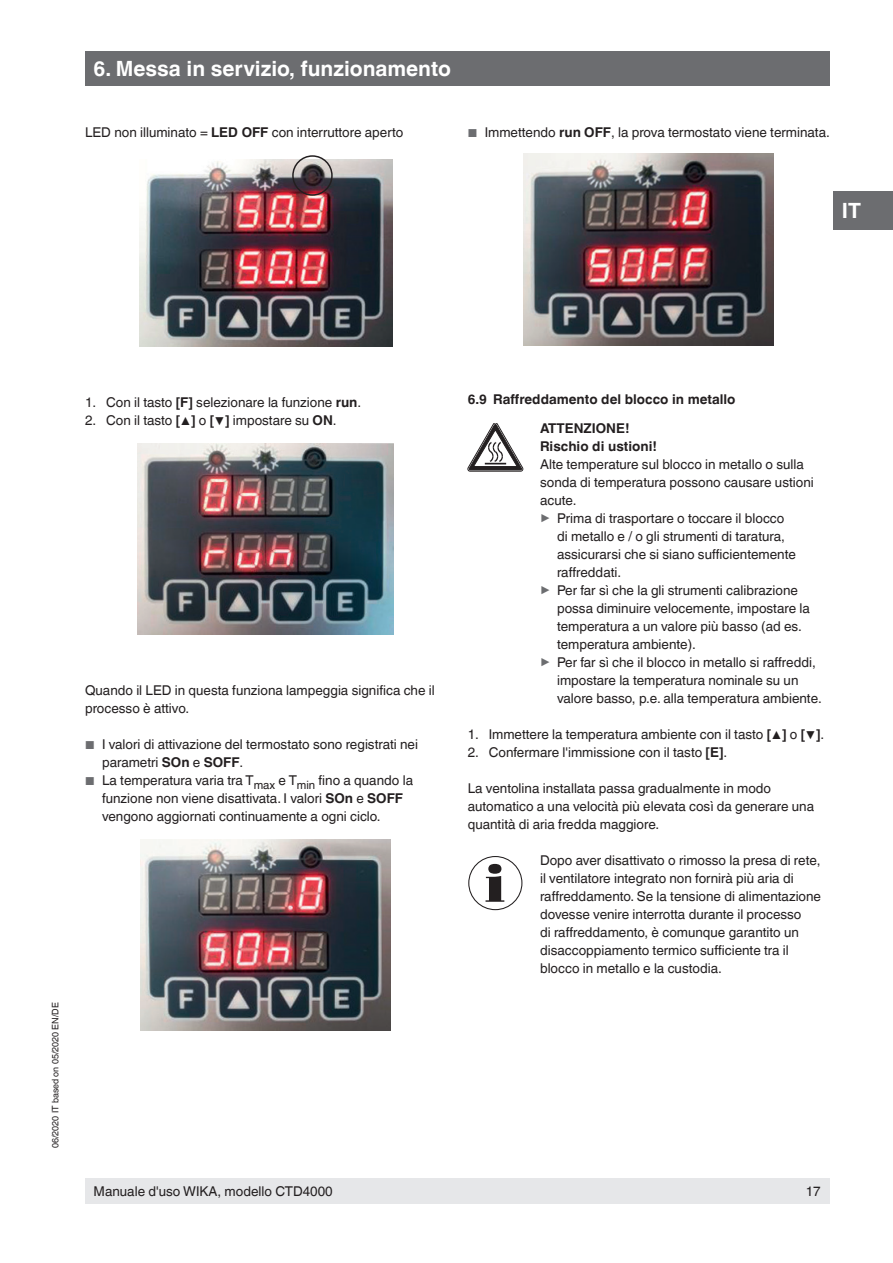
<style>
.page{position:relative;width:893px;height:1263px;background:#fff}
.page>*{position:absolute;margin:0;border:0;box-sizing:border-box;transform-origin:0 0}
.OI-Kopf{font:700 21px "Helvetica World";color:#fff}
.Gefahrensymbole{font:13.5px/18px "Helvetica World";color:#231f20}
.Running_text{font:13.5px/18px "Helvetica World";color:#231f20}
.Gefahrensymbole_Bold{font:700 13.5px "Helvetica World";color:#231f20}
.t1{font:9px "Helvetica World";color:#231f20}
.s1{font-weight:700}
.s2{font-size:11.55px;color:#6c6d70}
.s3{font-size:13.35px;color:#6c6d70}
</style>
<div class="page">
<div style="left:85px;top:1178px;width:744px;height:25px;background:#e6e7e9"></div>
<div style="left:85px;top:51px;width:744px;height:34px;background:#6c6d70"></div>
<div style="left:833px;top:191px;width:60px;height:39px;background:#6c6d70"></div>
<img style="left:139px;top:159px;width:253px;height:188px">
<div style="left:292px;top:155px;width:41px;height:41px;border:2px solid #231f20;border-radius:50%"></div>
<img style="left:138px;top:443px;width:256px;height:192px">
<img style="left:141px;top:839px;width:250px;height:192px">
<img style="left:524px;top:154px;width:249px;height:191px">
<svg style="left:468px;top:423px;width:55px;height:48px"></svg>
<svg style="left:486px;top:864px;width:18px;height:38px"></svg>
<div style="left:468px;top:856px;width:54px;height:54px;border:1px solid #231f20;border-radius:50%"></div>
<p class="OI-Kopf" style="left:94px;top:56px;width:359px">6. Messa in servizio, funzionamento</p>
<p class="Running_text" style="left:85px;top:124px;width:320px">LED non illuminato = <span class="s1">LED OFF</span> con interruttore aperto</p>
<p class="Gefahrensymbole" style="left:468px;top:124px;width:364px"><span class="s2">■</span> Immettendo <span class="s1">run OFF</span>, la prova termostato viene terminata.</p>
<h1 class="OI-Kopf" style="left:842px;top:198px;width:21px">IT</h1>
<p class="t1" style="left:50px;top:1148px;width:147px;rotate:-90deg">06/2020 IT based on 05/2020 EN/DE</p>
<p class="Gefahrensymbole" style="left:85px;top:394px;width:278px">1. Con il tasto <span class="s1">[F]</span> selezionare la funzione <span class="s1">run</span>.</p>
<p class="Gefahrensymbole" style="left:85px;top:412px;width:253px">2. Con il tasto <span class="s1">[▲]</span> o <span class="s1">[▼]</span> impostare su <span class="s1">ON</span>.</p>
<p class="Running_text" style="left:85px;top:682px;width:351px">Quando il LED in questa funziona lampeggia significa che il processo è attivo.</p>
<p class="Gefahrensymbole" style="left:102px;top:736px;width:317px;text-indent:-17px"><span class="s2">■</span> I valori di attivazione del termostato sono registrati nei parametri <span class="s1">SOn</span> e <span class="s1">SOFF</span>.</p>
<p class="Gefahrensymbole" style="left:102px;top:772px;width:313px;text-indent:-17px"><span class="s2">■</span> La temperatura varia tra T<sub>max</sub> e T<sub>min</sub> fino a quando la funzione non viene disattivata. I valori <span class="s1">SOn</span> e <span class="s1">SOFF </span>vengono aggiornati continuamente a ogni ciclo.</p>
<p class="Gefahrensymbole_Bold" style="left:468px;top:392px;width:269px">6.9 Raffreddamento del blocco in metallo</p>
<p class="Gefahrensymbole_Bold" style="left:540px;top:420px;width:91px">ATTENZIONE!</p>
<p class="Gefahrensymbole_Bold" style="left:540px;top:438px;width:118px">Rischio di ustioni!</p>
<p class="Gefahrensymbole" style="left:540px;top:455px;width:275px">Alte temperature sul blocco in metallo o sulla sonda di temperatura possono causare ustioni acute.</p>
<p class="Gefahrensymbole" style="left:557px;top:509px;width:240px;text-indent:-17px"><span class="s3">▶</span> Prima di trasportare o toccare il blocco di metallo e / o gli strumenti di taratura, assicurarsi che si siano sufficientemente raffreddati.</p>
<p class="Gefahrensymbole" style="left:557px;top:581px;width:254px;text-indent:-17px"><span class="s3">▶</span> Per far sì che la gli strumenti calibrazione possa diminuire velocemente, impostare la temperatura a un valore più basso (ad es. temperatura ambiente).</p>
<p class="Gefahrensymbole" style="left:557px;top:653px;width:266px;text-indent:-17px"><span class="s3">▶</span> Per far sì che il blocco in metallo si raffreddi, impostare la temperatura nominale su un valore basso, p.e. alla temperatura ambiente.</p>
<p class="Gefahrensymbole" style="left:468px;top:725px;width:358px">1. Immettere la temperatura ambiente con il tasto <span class="s1">[▲]</span> o <span class="s1">[▼]</span>.</p>
<p class="Gefahrensymbole" style="left:468px;top:743px;width:261px">2. Confermare l'immissione con il tasto <span class="s1">[E]</span>.</p>
<p class="Running_text" style="left:468px;top:779px;width:348px">La ventolina installata passa gradualmente in modo automatico a una velocità più elevata così da generare una quantità di aria fredda maggiore.</p>
<p class="Gefahrensymbole" style="left:540px;top:851px;width:283px">Dopo aver disattivato o rimosso la presa di rete, il ventilatore integrato non fornirà più aria di raffreddamento. Se la tensione di alimentazione dovesse venire interrotta durante il processo<br>di raffreddamento, è comunque garantito un disaccoppiamento termico sufficiente tra il blocco in metallo e la custodia.</p>
<p class="Gefahrensymbole" style="left:94px;top:1182px;width:241px">Manuale d'uso WIKA, modello CTD4000</p>
<p class="Gefahrensymbole" style="left:806px;top:1182px;width:17px">17</p>
</div>
